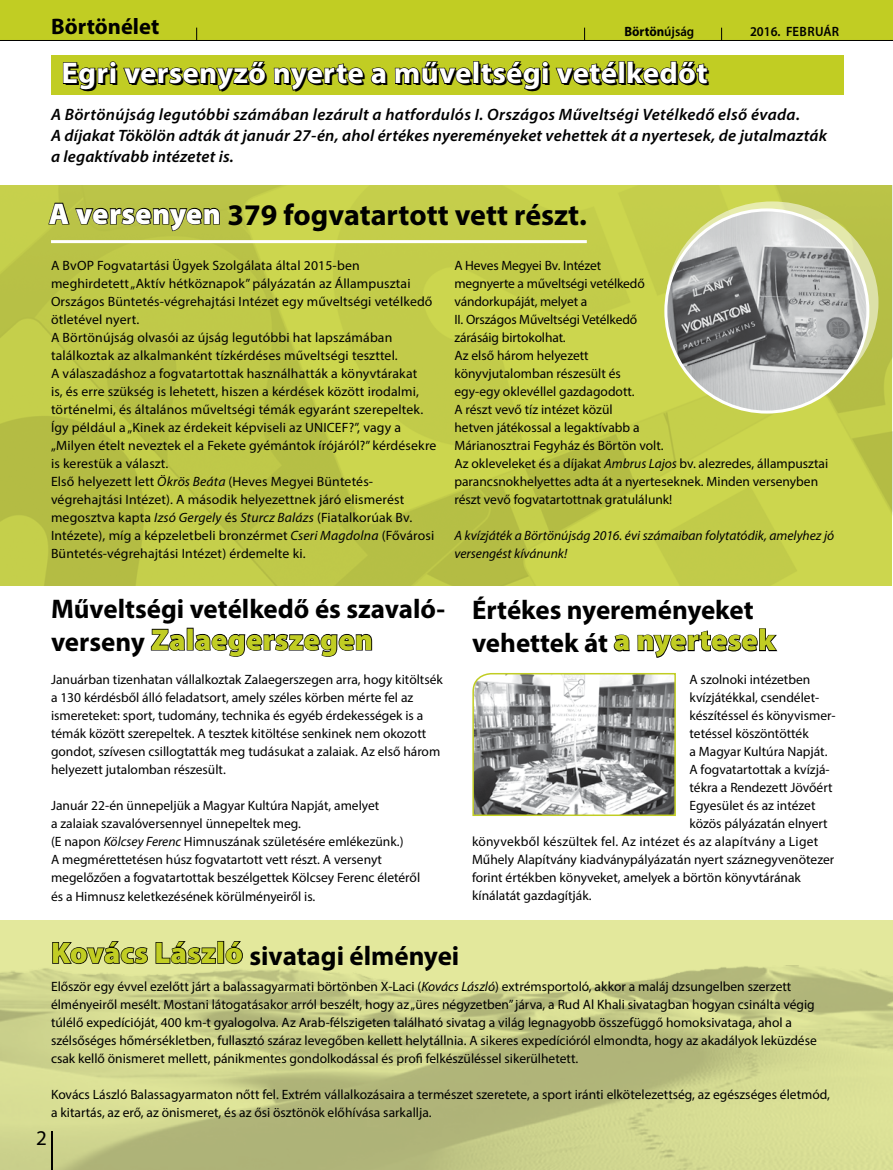
<style>
.page{position:relative;width:893px;height:1170px;background:#fff}
.page>*{position:absolute;margin:0;border:0;box-sizing:border-box;transform-origin:0 0}
.t1{font:700 30px "Myriad Pro";letter-spacing:.01em;color:#fff}
.t2{font:700 30px "Myriad Pro";color:#000}
.t3{font:900 30px "Myriad Pro";letter-spacing:.005em;color:#c1cd23}
.t4{font:700 27px/33px "Myriad Pro";color:#000}
.t5{font:700 22.5px "Myriad Pro";color:#000}
.t6{font:21px "Myriad Pro";color:#000}
.t7{font:italic 600 16.5px/21px "Myriad Pro";letter-spacing:.01em;color:#000}
.t8{font:13.5px/18px "Myriad Pro";color:#000}
.t9{font:italic 13.5px/18px "Myriad Pro";color:#000}
.t10{font:13.5px "Myriad Pro";letter-spacing:.02em;color:#000}
.t11{font:600 13.5px "Myriad Pro";letter-spacing:.01em;color:#000;scale:.95 1}
.t12{font:700 13.5px "Myriad Pro";color:#000;scale:.95 1}
.s1{font-weight:600}
.s2{font-weight:900;color:#fff}
.s3{font-style:italic}
.s4{font-weight:700;font-size:27px;color:#000}
.s5{font-weight:900;font-size:30px;color:#c1cd23}
</style>
<div class="page">
<div style="left:0;top:0;width:893px;height:41px;background:#c1cd23"></div>
<svg style="left:196px;top:28px;width:1px;height:12px"></svg>
<hr style="left:0;top:40px;width:893px;height:1px;background:#000">
<svg style="left:721px;top:28px;width:1px;height:12px"></svg>
<svg style="left:584px;top:28px;width:1px;height:12px"></svg>
<div style="left:51px;top:55px;width:792px;height:39px;background:#c1cd23"></div>
<svg style="left:62px;top:61px;width:204px;height:34px"></svg>
<svg style="left:273px;top:63px;width:91px;height:28px"></svg>
<svg style="left:370px;top:67px;width:17px;height:18px"></svg>
<svg style="left:394px;top:61px;width:78px;height:24px"></svg>
<div style="left:473px;top:61px;width:6px;height:23px;border:2px solid #000"></div>
<svg style="left:480px;top:61px;width:69px;height:34px"></svg>
<svg style="left:555px;top:61px;width:62px;height:24px"></svg>
<div style="left:618px;top:61px;width:7px;height:23px;border:2px solid #000"></div>
<svg style="left:627px;top:61px;width:81px;height:24px"></svg>
<img style="left:0;top:185px;width:893px;height:400px">
<svg style="left:47px;top:195px;width:174px;height:37px;background:#99a13a"></svg>
<hr style="left:51px;top:240px;width:536px;height:3px;background:#fff">
<svg style="left:666px;top:201px;width:212px;height:202px"></svg>
<img style="left:666px;top:211px;width:202px;height:201px">
<svg style="left:150px;top:628px;width:35px;height:23px"></svg>
<div style="left:187px;top:627px;width:7px;height:23px;border:2px solid #000"></div>
<svg style="left:194px;top:633px;width:179px;height:24px"></svg>
<svg style="left:613px;top:634px;width:17px;height:18px"></svg>
<svg style="left:637px;top:628px;width:141px;height:30px"></svg>
<img style="left:0;top:920px;width:893px;height:249px">
<svg style="left:472px;top:673px;width:204px;height:143px"></svg>
<h3 class="t5" style="left:51px;top:12px;width:110px">Börtönélet</h3>
<p class="t12" style="left:624px;top:22px;width:75px">Börtön<span class="s1">ÚJSÁG</span></p>
<p class="t11" style="left:750px;top:23px;width:95px">2016. FEBRUÁR</p>
<h1 class="t1" style="left:62px;top:54px;width:647px">Egri versenyző nyerte a műveltségi vetélkedőt</h1>
<p class="t7" style="left:51px;top:104px;width:777px">A Börtönújság legutóbbi számában lezárult a hatfordulós I. Országos Műveltségi Vetélkedő első évada.<br>A díjakat Tökölön adták át január 27-én, ahol értékes nyereményeket vehettek át a nyertesek, de jutalmazták a legaktívabb intézetet is.</p>
<h1 class="t2" style="left:49px;top:195px;width:539px"><span class="s2">A versenyen</span> 379 fogvatartott vett részt.</h1>
<p class="t8" style="left:51px;top:256px;width:387px">A BvOP Fogvatartási Ügyek Szolgálata által 2015-ben meghirdetett „Aktív hétköznapok” pályázatán az Állampusztai Országos Büntetés-végrehajtási Intézet egy műveltségi vetélkedő ötletével nyert.<br>A Börtönújság olvasói az újság legutóbbi hat lapszámában találkoztak az alkalmanként tízkérdéses műveltségi teszttel.<br>A válaszadáshoz a fogvatartottak használhatták a könyvtárakat<br>is, és erre szükség is lehetett, hiszen a kérdések között irodalmi, történelmi, és általános műveltségi témák egyaránt szerepeltek.<br>Így például a „Kinek az érdekeit képviseli az UNICEF?”, vagy a „Milyen ételt neveztek el a Fekete gyémántok írójáról?” kérdésekre is kerestük a választ.<br>Első helyezett lett <span class="s3">Ökrös Beáta</span> (Heves Megyei Büntetés&shy;végrehajtási Intézet). A második helyezettnek járó elismerést megosztva kapta <span class="s3">Izsó Gergely</span> és <span class="s3">Sturcz Balázs</span> (Fiatalkorúak Bv.<br>Intézete), míg a képzeletbeli bronzérmet <span class="s3">Cseri Magdolna</span> (Fővárosi Büntetés-végrehajtási Intézet) érdemelte ki.</p>
<p class="t8" style="left:454px;top:256px;width:375px">A Heves Megyei Bv. Intézet<br>megnyerte a műveltségi vetélkedő<br>vándorkupáját, melyet a<br>II. Országos Műveltségi Vetélkedő<br>zárásáig birtokolhat.<br>Az első három helyezett<br>könyvjutalomban részesült és<br>egy-egy oklevéllel gazdagodott.<br>A részt vevő tíz intézet közül<br>hetven játékossal a legaktívabb a<br>Márianosztrai Fegyház és Börtön volt.<br>Az okleveleket és a díjakat <span class="s3">Ambrus Lajos</span> bv. alezredes, állampusztai parancsnokhelyettes adta át a nyerteseknek. Minden versenyben részt vevő fogvatartottnak gratulálunk!</p>
<p class="t9" style="left:454px;top:526px;width:381px">A kvízjáték a Börtönújság 2016. évi számaiban folytatódik, amelyhez jó versengést kívánunk!</p>
<h2 class="t4" style="left:51px;top:591px;width:396px">Műveltségi vetélkedő és szavaló-</h2>
<h1 class="t3" style="left:51px;top:619px;width:324px"><span class="s4">verseny</span> Zalaegerszegen</h1>
<p class="t8" style="left:51px;top:670px;width:393px">Januárban tizenhatan vállalkoztak Zalaegerszegen arra, hogy kitöltsék a 130 kérdésből álló feladatsort, amely széles körben mérte fel az ismereteket: sport, tudomány, technika és egyéb érdekességek is a témák között szerepeltek. A tesztek kitöltése senkinek nem okozott gondot, szívesen csillogtatták meg tudásukat a zalaiak. Az első három helyezett jutalomban részesült.</p>
<p class="t8" style="left:51px;top:796px;width:371px">Január 22-én ünnepeljük a Magyar Kultúra Napját, amelyet<br>a zalaiak szavalóversennyel ünnepeltek meg.<br>(E napon <span class="s3">Kölcsey Ferenc</span> Himnuszának születésére emlékezünk.)<br>A megmérettetésen húsz fogvatartott vett részt. A versenyt megelőzően a fogvatartottak beszélgettek Kölcsey Ferenc életéről és a Himnusz keletkezésének körülményeiről is.</p>
<h2 class="t4" style="left:472px;top:592px;width:305px">Értékes nyereményeket vehettek át <span class="s5">a nyertesek</span></h2>
<p class="t8" style="left:689px;top:670px;width:122px">A szolnoki intézetben</p>
<p class="t8" style="left:689px;top:688px;width:130px">kvízjátékkal, csendélet-</p>
<p class="t8" style="left:689px;top:706px;width:148px">készítéssel és könyvismer-</p>
<p class="t8" style="left:689px;top:724px;width:121px">tetéssel köszöntötték</p>
<p class="t8" style="left:689px;top:742px;width:139px">a Magyar Kultúra Napját.</p>
<p class="t8" style="left:689px;top:760px;width:142px">A fogvatartottak a kvízjá-</p>
<p class="t8" style="left:689px;top:778px;width:145px">tékra a Rendezett Jövőért</p>
<p class="t8" style="left:689px;top:796px;width:127px">Egyesület és az intézet</p>
<p class="t8" style="left:689px;top:814px;width:140px">közös pályázatán elnyert</p>
<p class="t10" style="left:472px;top:833px;width:348px">könyvekből készültek fel. Az intézet és az alapítvány a Liget</p>
<p class="t8" style="left:472px;top:850px;width:364px">Műhely Alapítvány kiadványpályázatán nyert száznegyvenötezer</p>
<p class="t8" style="left:472px;top:868px;width:330px">forint értékben könyveket, amelyek a börtön könyvtárának</p>
<p class="t8" style="left:472px;top:886px;width:121px">kínálatát gazdagítják.</p>
<h2 class="t4" style="left:51px;top:937px;width:410px"><span class="s5">Kovács László</span> sivatagi élményei</h2>
<p class="t8" style="left:51px;top:976px;width:767px">Először egy évvel ezelőtt járt a balassagyarmati börtönben X-Laci (<span class="s3">Kovács László</span>) extrémsportoló, akkor a maláj dzsungelben szerzett élményeiről mesélt. Mostani látogatásakor arról beszélt, hogy az „üres négyzetben” járva, a Rud Al Khali sivatagban hogyan csinálta végig túlélő expedícióját, 400 km-t gyalogolva. Az Arab-félszigeten található sivatag a világ legnagyobb összefüggő homoksivataga, ahol a szélsőséges hőmérsékletben, fullasztó száraz levegőben kellett helytállnia. A sikeres expedícióról elmondta, hogy az akadályok leküzdése csak kellő önismeret mellett, pánikmentes gondolkodással és profi felkészüléssel sikerülhetett.</p>
<p class="t8" style="left:51px;top:1084px;width:780px">Kovács László Balassagyarmaton nőtt fel. Extrém vállalkozásaira a természet szeretete, a sport iránti elkötelezettség, az egészséges életmód, a kitartás, az erő, az önismeret, és az ősi ösztönök előhívása sarkallja.</p>
<h3 class="t6" style="left:36px;top:1125px;width:12px">2</h3>
</div>
